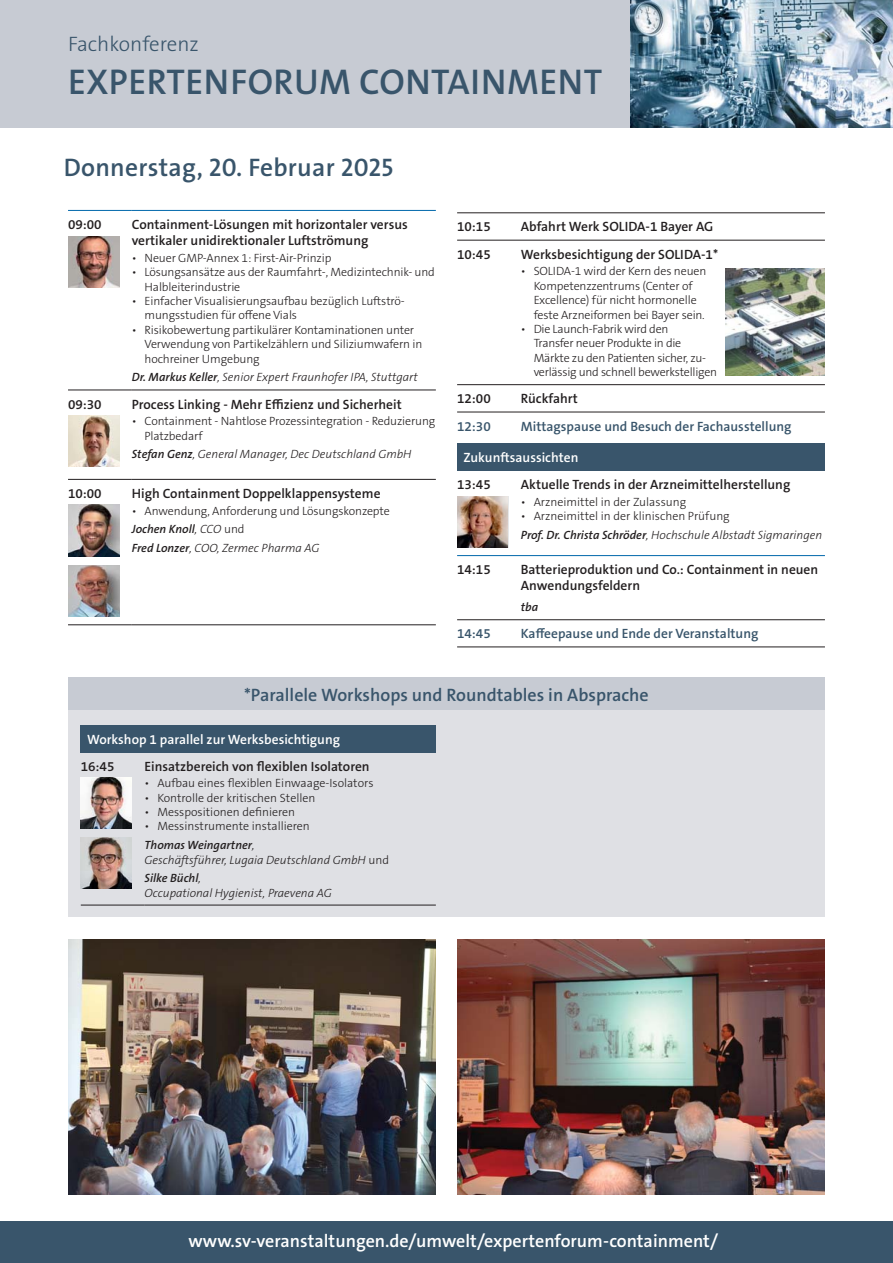
<style>
.page{position:relative;width:893px;height:1263px;background:#fff}
.page>*{position:absolute;margin:0;border:0;box-sizing:border-box;transform-origin:0 0}
.t1{font:600 36px "The Sans Os F";letter-spacing:.015em;color:#39556b}
.t2{font:600 25.5px "The Sans Os F";letter-spacing:.01em;color:#39556b}
.t3{font:300 21px "The Sans Os F";color:#39556b}
.t4{font:600 18px "The Sans Os F";color:#fff}
.t5{font:600 18px "The Sans Os F";color:#39556b}
.t6{font:600 13.5px/16.2px "The Sans Os F";color:#231f20}
.t7{font:600 13.5px "The Sans Os F";color:#39556b}
.t8{font:600 13.5px "The Sans Os F";color:#fff}
.t9{font:300 12px/14.4px "The Sans Os F";letter-spacing:-.01em;color:#231f20}
.t10{font:italic 300 12px/18.6px "The Sans Os F";color:#231f20}
.t11{font:italic 600 12px "The Sans Os F";color:#231f20}
.s1{font-weight:600}
.s2{font-weight:600;font-style:italic}
.s3{font-style:italic}
.s4{font-style:normal}
</style>
<div class="page">
<div style="left:68px;top:703px;width:757px;height:214px;background:#dfe0e4"></div>
<img style="left:725px;top:269px;width:100px;height:107px">
<hr style="left:68px;top:390px;width:64px;height:1px;background:#231f20">
<hr style="left:132px;top:390px;width:304px;height:1px;background:#231f20">
<hr style="left:68px;top:479px;width:64px;height:1px;background:#231f20">
<hr style="left:132px;top:479px;width:304px;height:1px;background:#231f20">
<hr style="left:68px;top:210px;width:64px;height:1px;background:#0067ab">
<hr style="left:132px;top:210px;width:304px;height:1px;background:#0067ab">
<hr style="left:68px;top:624px;width:64px;height:1px;background:#231f20">
<hr style="left:132px;top:624px;width:304px;height:1px;background:#231f20">
<img style="left:68px;top:236px;width:51px;height:51px">
<img style="left:68px;top:416px;width:51px;height:51px">
<img style="left:68px;top:505px;width:51px;height:51px">
<img style="left:68px;top:565px;width:51px;height:51px">
<div style="left:68px;top:678px;width:757px;height:32px;background:#c7cbd3"></div>
<div style="left:0;top:0;width:893px;height:128px;background:#c7cbd3"></div>
<img style="left:630px;top:0;width:263px;height:128px">
<div style="left:0;top:1221px;width:893px;height:42px;background:#39556b"></div>
<div style="left:457px;top:443px;width:368px;height:27px;background:#39556b"></div>
<hr style="left:457px;top:412px;width:368px;height:1px;background:#231f20">
<hr style="left:457px;top:619px;width:368px;height:1px;background:#231f20">
<hr style="left:457px;top:240px;width:368px;height:1px;background:#231f20">
<hr style="left:457px;top:555px;width:368px;height:1px;background:#0067ab">
<hr style="left:457px;top:647px;width:368px;height:1px;background:#231f20">
<hr style="left:457px;top:213px;width:368px;height:1px;background:#231f20">
<hr style="left:457px;top:384px;width:368px;height:1px;background:#231f20">
<img style="left:457px;top:496px;width:51px;height:51px">
<img style="left:68px;top:940px;width:368px;height:255px">
<img style="left:457px;top:940px;width:368px;height:255px">
<div style="left:81px;top:725px;width:355px;height:27px;background:#39556b"></div>
<hr style="left:81px;top:905px;width:64px;height:1px;background:#231f20">
<hr style="left:145px;top:905px;width:291px;height:1px;background:#231f20">
<img style="left:81px;top:778px;width:51px;height:51px">
<img style="left:81px;top:838px;width:51px;height:51px">
<h3 class="t3" style="left:68px;top:34px;width:132px">Fachkonferenz</h3>
<h1 class="t1" style="left:68px;top:64px;width:535px">EXPERTENFORUM CONTAINMENT</h1>
<h2 class="t2" style="left:64px;top:155px;width:331px">Donnerstag, 20. Februar 2025</h2>
<p class="t6" style="left:68px;top:217px;width:35px">09:00</p>
<p class="t6" style="left:132px;top:217px;width:277px">Containment-Lösungen mit horizontaler versus vertikaler unidirektionaler Luftströmung</p>
<p class="t9" style="left:132px;top:251px;width:201px">• Neuer GMP-Annex 1: First-Air-Prinzip</p>
<p class="t9" style="left:145px;top:265px;width:292px;text-indent:-13px">• Lösungsansätze aus der Raumfahrt-, Medizintechnik- und<br>Halbleiterindustrie</p>
<p class="t9" style="left:145px;top:294px;width:262px;text-indent:-13px">• Einfacher Visualisierungsaufbau bezüglich Luftströ&shy;mungsstudien für offene Vials</p>
<p class="t9" style="left:145px;top:323px;width:279px;text-indent:-13px">• Risikobewertung partikulärer Kontaminationen unter<br>Verwendung von Partikelzählern und Siliziumwafern in hochreiner Umgebung</p>
<p class="t10" style="left:132px;top:369px;width:288px"><span class="s1">Dr. Markus Keller</span>, Senior Expert Fraunhofer IPA, Stuttgart</p>
<p class="t6" style="left:68px;top:397px;width:35px">09:30</p>
<p class="t6" style="left:132px;top:397px;width:271px">Process Linking - Mehr Effizienz und Sicherheit</p>
<p class="t9" style="left:145px;top:414px;width:292px;text-indent:-13px">• Containment - Nahtlose Prozessintegration - Reduzierung<br>Platzbedarf</p>
<p class="t10" style="left:132px;top:446px;width:281px"><span class="s1">Stefan Genz</span>, General Manager, Dec Deutschland GmbH</p>
<p class="t6" style="left:68px;top:486px;width:35px">10:00</p>
<p class="t6" style="left:132px;top:486px;width:250px">High Containment Doppelklappensysteme</p>
<p class="t9" style="left:132px;top:502px;width:260px;line-height:18.6px">• Anwendung, Anforderung und Lösungskonzepte<br><span class="s2">Jochen Knoll</span><span class="s3">, CCO</span> und<br><span class="s2">Fred Lonzer</span><span class="s3">, COO, Zermec Pharma AG</span></p>
<p class="t6" style="left:457px;top:219px;width:35px">10:15</p>
<p class="t6" style="left:521px;top:219px;width:194px">Abfahrt Werk SOLIDA-1 Bayer AG</p>
<p class="t6" style="left:457px;top:247px;width:35px">10:45</p>
<p class="t6" style="left:521px;top:247px;width:199px">Werksbesichtigung der SOLIDA-1*</p>
<p class="t9" style="left:534px;top:265px;width:174px;text-indent:-13px">• SOLIDA-1 wird der Kern des neuen Kompetenzzentrums (Center of Excellence) für nicht hormonelle feste Arzneiformen bei Bayer sein.</p>
<p class="t9" style="left:534px;top:322px;width:185px;text-indent:-13px">• Die Launch-Fabrik wird den<br>Transfer neuer Produkte in die Märkte zu den Patienten sicher, zu&shy;verlässig und schnell bewerkstelligen</p>
<p class="t6" style="left:457px;top:391px;width:35px">12:00</p>
<p class="t6" style="left:521px;top:391px;width:58px">Rückfahrt</p>
<p class="t7" style="left:457px;top:419px;width:35px">12:30</p>
<p class="t7" style="left:521px;top:419px;width:272px">Mittagspause und Besuch der Fachausstellung</p>
<p class="t8" style="left:463px;top:451px;width:116px">Zukunftsaussichten</p>
<p class="t6" style="left:457px;top:477px;width:35px">13:45</p>
<p class="t6" style="left:521px;top:477px;width:271px">Aktuelle Trends in der Arzneimittelherstellung</p>
<p class="t9" style="left:521px;top:495px;width:167px">• Arzneimittel in der Zulassung</p>
<p class="t9" style="left:521px;top:507px;width:303px;line-height:18.6px">• Arzneimittel in der klinischen Prüfung<br><span class="s2">Prof. Dr. Christa Schröder</span><span class="s3">, Hochschule Albstadt Sigmaringen</span></p>
<p class="t6" style="left:457px;top:562px;width:35px">14:15</p>
<p class="t6" style="left:521px;top:562px;width:299px">Batterieproduktion und Co.: Containment in neuen<br>Anwendungsfeldern</p>
<p class="t11" style="left:521px;top:603px;width:19px">tba</p>
<p class="t7" style="left:457px;top:627px;width:35px">14:45</p>
<p class="t7" style="left:521px;top:627px;width:239px">Kaffeepause und Ende der Veranstaltung</p>
<h3 class="t5" style="left:244px;top:686px;width:406px">*Parallele Workshops und Roundtables in Absprache</h3>
<p class="t8" style="left:87px;top:732px;width:254px">Workshop 1 parallel zur Werksbesichtigung</p>
<p class="t6" style="left:81px;top:759px;width:35px">16:45</p>
<p class="t6" style="left:145px;top:759px;width:227px">Einsatzbereich von flexiblen Isolatoren</p>
<p class="t9" style="left:145px;top:776px;width:231px">• Aufbau eines flexiblen Einwaage-Isolators</p>
<p class="t9" style="left:145px;top:791px;width:172px">• Kontrolle der kritischen Stellen</p>
<p class="t9" style="left:145px;top:805px;width:152px">• Messpositionen definieren</p>
<p class="t9" style="left:145px;top:818px;width:167px;line-height:18.6px">• Messinstrumente installieren<br><span class="s2">Thomas Weingartner</span><span class="s3">,</span></p>
<p class="t10" style="left:145px;top:851px;width:246px">Geschäftsführer, Lugaia Deutschland GmbH <span class="s4">und<br></span><span class="s1">Silke Büchl</span>,</p>
<p class="t10" style="left:145px;top:884px;width:189px">Occupational Hygienist, Praevena AG</p>
<h3 class="t4" style="left:188px;top:1231px;width:531px">www.sv-veranstaltungen.de/umwelt/expertenforum-containment/</h3>
</div>
